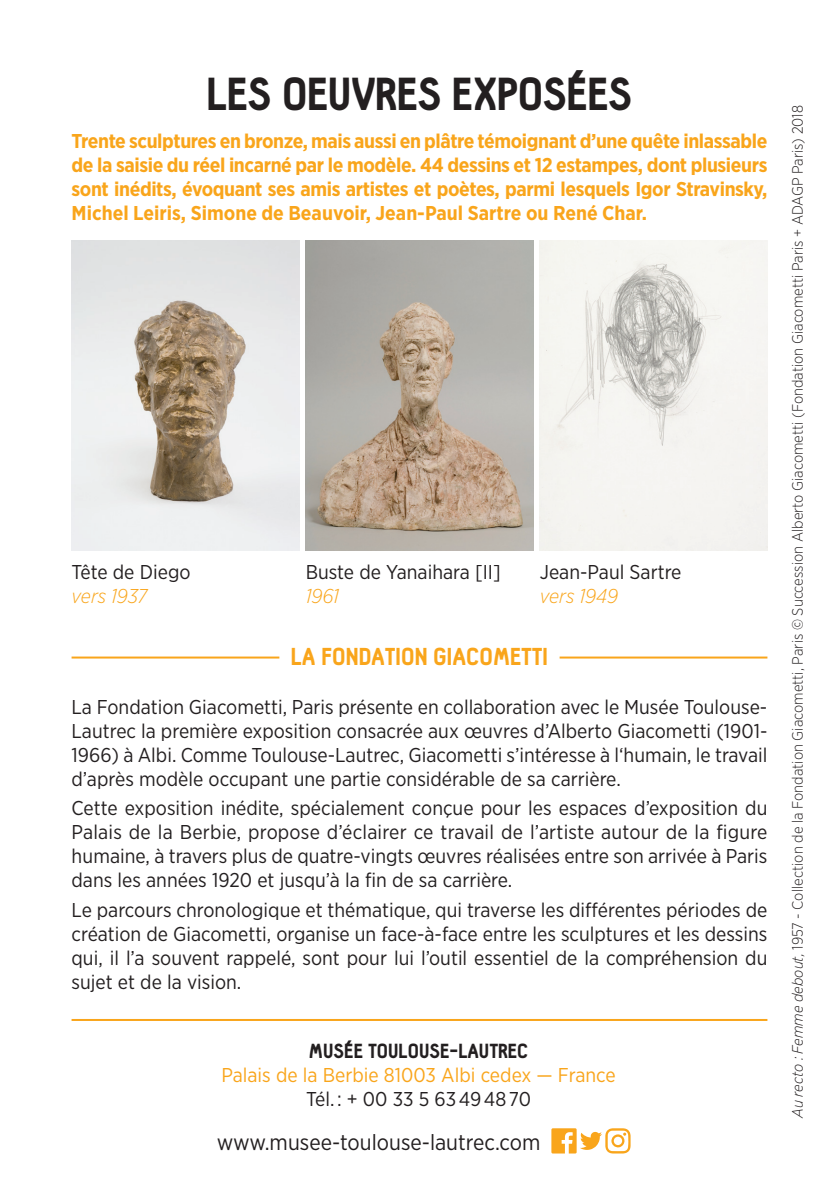
<style>
.page{position:relative;width:839px;height:1190px;background:#fff}
.page>*{position:absolute;margin:0;border:0;box-sizing:border-box;transform-origin:0 0}
.t1{font:900 45.2px "Hallosans";letter-spacing:-.01em;color:#231f20}
.t2{font:900 24px "Hallosans";color:#f9a51b}
.t3{font:22px "Gotham Narrow";color:#231f20}
.t4{font:20px/24px "Gotham Narrow";color:#231f20;text-align:justify}
.t5{font:700 20px/24px "Gotham Narrow";color:#f9a51b;text-align:justify}
.t6{font:20px "Gotham Narrow";color:#f9a51b}
.t7{font:900 20px "Hallosans";color:#231f20}
.t8{font:italic 300 20px "Gotham Narrow";color:#f9a51b}
.t9{font:300 15px "Gotham Narrow";color:#231f20}
.s1{font-style:italic}
</style>
<div class="page">
<img style="left:71px;top:241px;width:228px;height:309px">
<hr style="left:71px;top:656px;width:208px;height:2px;background:#f9a51b">
<hr style="left:559px;top:656px;width:208px;height:2px;background:#f9a51b">
<hr style="left:71px;top:1019px;width:696px;height:2px;background:#f9a51b">
<img style="left:305px;top:241px;width:228px;height:309px">
<img style="left:539px;top:241px;width:228px;height:309px">
<svg style="left:551px;top:1128px;width:79px;height:25px"></svg>
<h1 class="t1" style="left:206px;top:70px;width:427px">LES OEUVRES EXPOSÉES</h1>
<p class="t5" style="left:71px;top:128px;width:697px">Trente sculptures en bronze, mais aussi en plâtre témoignant d’une quête inlassable de la saisie du réel incarné par le modèle. 44 dessins et 12 estampes, dont plusieurs sont inédits, évoquant ses amis artistes et poètes, parmi lesquels Igor Stravinsky, Michel Leiris, Simone de Beauvoir, Jean-Paul Sartre ou René Char.</p>
<p class="t4" style="left:71px;top:559px;width:120px">Tête de Diego</p>
<p class="t8" style="left:71px;top:583px;width:77px">vers 1937</p>
<p class="t4" style="left:305px;top:559px;width:196px">Buste de Yanaihara [II]</p>
<p class="t8" style="left:305px;top:583px;width:35px">1961</p>
<p class="t4" style="left:539px;top:559px;width:143px">Jean-Paul Sartre</p>
<p class="t8" style="left:539px;top:583px;width:80px">vers 1949</p>
<p class="t2" style="left:291px;top:643px;width:258px">LA FONDATION GIACOMETTI</p>
<p class="t4" style="left:71px;top:694px;width:697px">La Fondation Giacometti, Paris présente en collaboration avec le Musée Toulouse-Lautrec la première exposition consacrée aux œuvres d’Alberto Giacometti (1901- 1966) à Albi. Comme Toulouse-Lautrec, Giacometti s’intéresse à l‘humain, le travail d’après modèle occupant une partie considérable de sa carrière.</p>
<p class="t4" style="left:71px;top:796px;width:697px">Cette exposition inédite, spécialement conçue pour les espaces d’exposition du Palais de la Berbie, propose d’éclairer ce travail de l’artiste autour de la figure humaine, à travers plus de quatre-vingts œuvres réalisées entre son arrivée à Paris dans les années 1920 et jusqu’à la fin de sa carrière.</p>
<p class="t4" style="left:71px;top:897px;width:697px">Le parcours chronologique et thématique, qui traverse les différentes périodes de création de Giacometti, organise un face-à-face entre les sculptures et les dessins qui, il l’a souvent rappelé, sont pour lui l’outil essentiel de la compréhension du sujet et de la vision.</p>
<p class="t7" style="left:309px;top:1039px;width:220px">MUSÉE TOULOUSE-LAUTREC</p>
<p class="t6" style="left:221px;top:1062px;width:395px">Palais de la Berbie 81003 Albi cedex — France</p>
<p class="t4" style="left:306px;top:1086px;width:226px">Tél. : + 00 33 5 63 49 48 70</p>
<p class="t3" style="left:216px;top:1128px;width:325px">www.musee-toulouse-lautrec.com</p>
<p class="t9" style="left:787px;top:1117px;width:1014px;rotate:-90deg"><span class="s1">Au recto : Femme debout,</span> 1957 - Collection de la Fondation Giacometti, Paris © Succession Alberto Giacometti (Fondation Giacometti Paris + ADAGP Paris) 2018</p>
</div>
